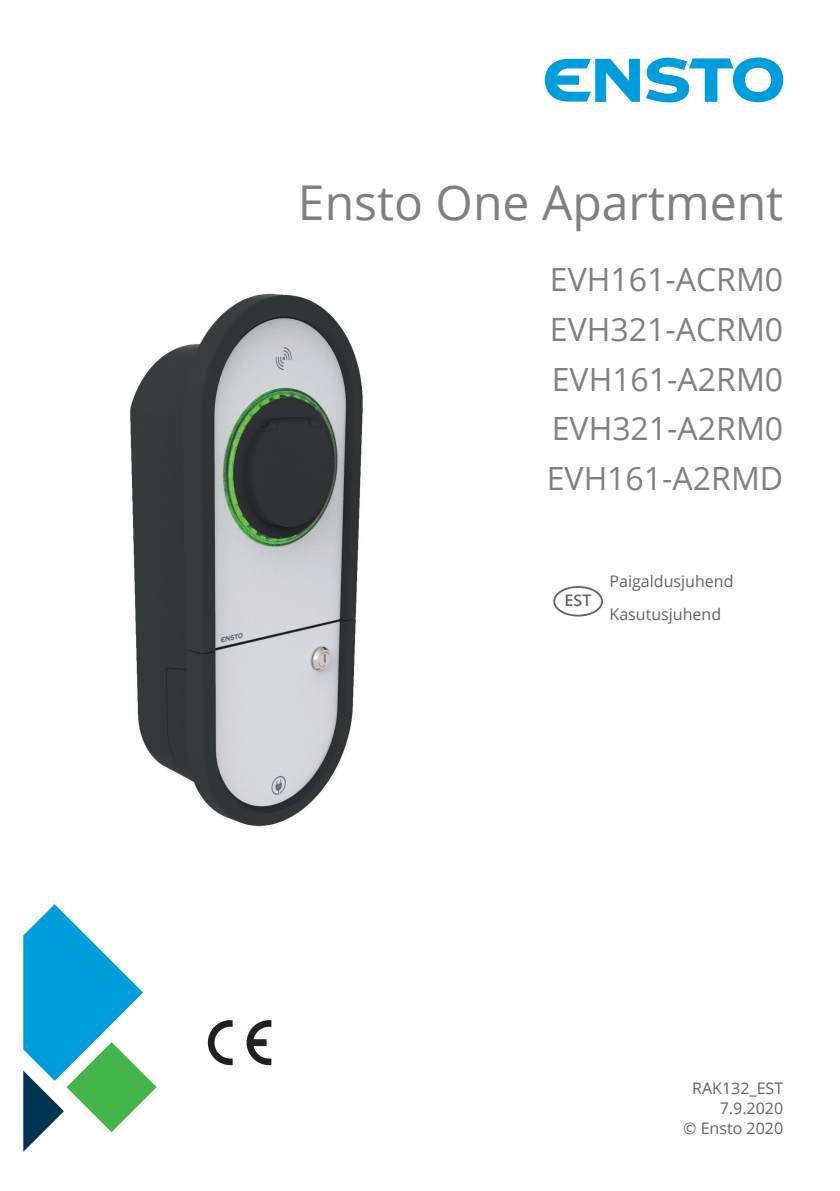
<style>
.page{position:relative;width:840px;height:1191px;background:#fff}
.page>*{position:absolute;margin:0;border:0;box-sizing:border-box;transform-origin:0 0}
.t1{font:48px "Open Sans";color:#808083}
.t2{font:32px/49.8px "Open Sans";color:#808083;text-align:justify}
.t3{font:600 17.4px "Open Sans";color:#636466}
.t4{font:16px/20px "Open Sans";color:#636366;text-align:right}
.t5{font:600 16px "Open Sans";color:#636366}
</style>
<div class="page">
<svg style="left:544px;top:59px;width:95px;height:43px"></svg>
<svg style="left:646px;top:57px;width:136px;height:45px"></svg>
<svg style="left:23px;top:904px;width:133px;height:247px"></svg>
<div style="left:553px;top:586px;width:49px;height:30px;border:2px solid #636466;border-radius:50%"></div>
<svg style="left:208px;top:1020px;width:24px;height:45px"></svg>
<svg style="left:246px;top:1020px;width:25px;height:45px"></svg>
<img style="left:130px;top:293px;width:233px;height:534px">
<div style="left:559px;top:594px;width:37px;height:15px;background:#fff"></div>
<h1 class="t1" style="left:298px;top:170px;width:486px">Ensto One Apartment</h1>
<p class="t2" style="left:546px;top:254px;width:238px">EVH161-ACRM0<br>EVH321-ACRM0<br>EVH161-A2RM0<br>EVH321-A2RM0<br>EVH161-A2RMD</p>
<p class="t5" style="left:564px;top:589px;width:28px">EST</p>
<p class="t3" style="left:559px;top:589px;width:38px">ENG</p>
<p class="t4" style="left:609px;top:565px;width:125px;line-height:32.8px;text-align:left">Paigaldusjuhend<br>Kasutusjuhend</p>
<p class="t4" style="left:682px;top:1077px;width:101px">RAK132_EST<br>7.9.2020<br>© Ensto 2020</p>
</div>
